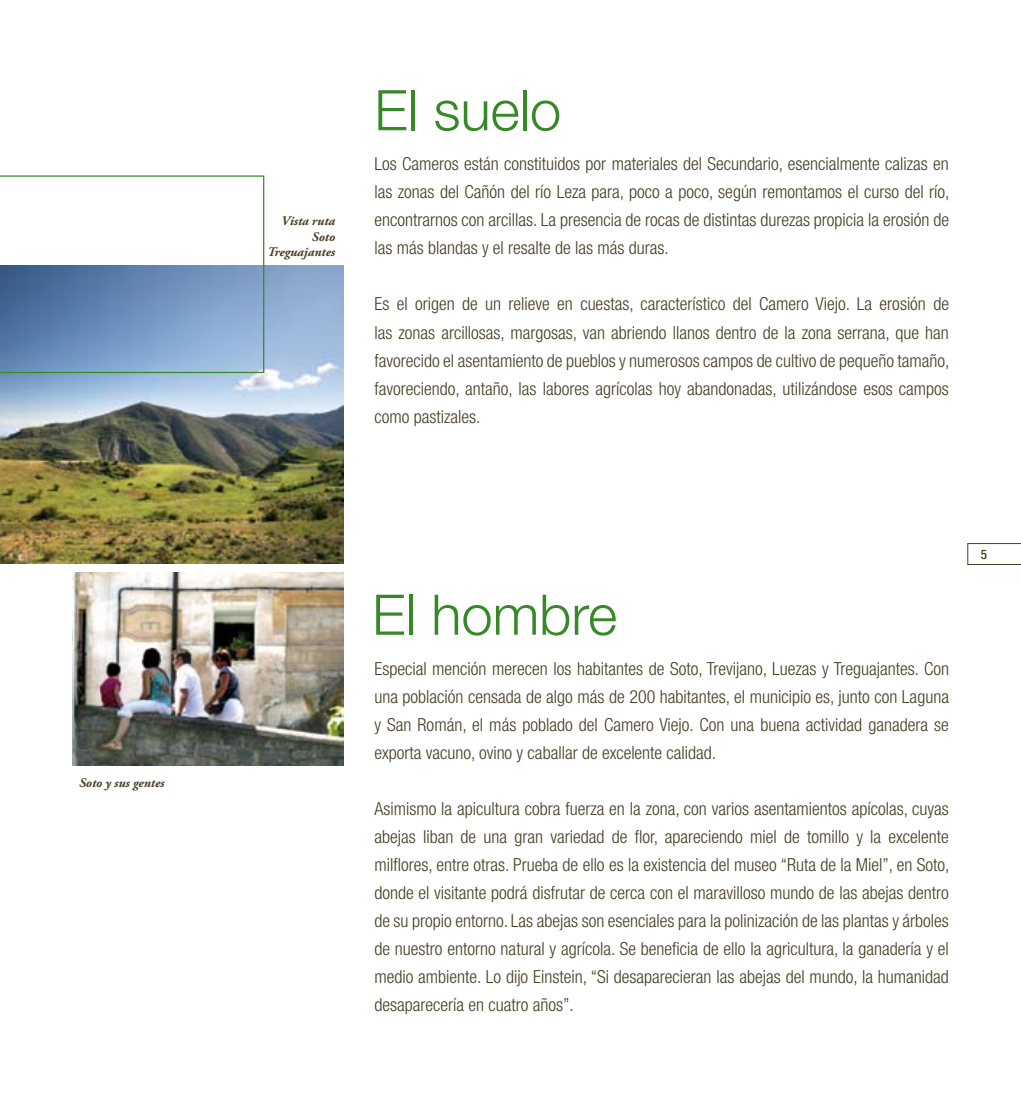
<style>
.page{position:relative;width:1021px;height:1106px;background:#fff}
.page>*{position:absolute;margin:0;border:0;box-sizing:border-box;transform-origin:0 0}
.t1{font:300 56px "Helvetica Neue";color:#378826}
.t2{font:300 condensed 18px/28px "Helvetica Neue";color:#473d25;text-align:justify}
.t3{font:italic 700 13px/15.8px "Adobe Garamond Pro";color:#473d25;text-align:right}
.t4{font:500 condensed 13px "Helvetica Neue";color:#473d25}
</style>
<div class="page">
<img style="left:72px;top:572px;width:272px;height:193px">
<svg style="left:967px;top:543px;width:53px;height:22px"></svg>
<img style="left:0;top:266px;width:344px;height:297px">
<svg style="left:0;top:175px;width:264px;height:198px"></svg>
<p class="t3" style="left:79px;top:774px;width:87px">Soto y sus gentes</p>
<p class="t3" style="left:267px;top:213px;width:69px">Vista ruta<br>Soto<br>Treguajantes</p>
<h1 class="t1" style="left:374px;top:76px;width:188px">El suelo</h1>
<p class="t2" style="left:374px;top:150px;width:576px">Los Cameros están constituidos por materiales del Secundario, esencialmente calizas en las zonas del Cañón del río Leza para, poco a poco, según remontamos el curso del río, encontrarnos con arcillas. La presencia de rocas de distintas durezas propicia la erosión de las más blandas y el resalte de las más duras.</p>
<p class="t2" style="left:374px;top:290px;width:576px">Es el origen de un relieve en cuestas, característico del Camero Viejo. La erosión de las zonas arcillosas, margosas, van abriendo llanos dentro de la zona serrana, que han favorecido el asentamiento de pueblos y numerosos campos de cultivo de pequeño tamaño, favoreciendo, antaño, las labores agrícolas hoy abandonadas, utilizándose esos campos como pastizales.</p>
<h1 class="t1" style="left:372px;top:580px;width:246px">El hombre</h1>
<p class="t2" style="left:374px;top:654px;width:576px">Especial mención merecen los habitantes de Soto, Trevijano, Luezas y Treguajantes. Con una población censada de algo más de 200 habitantes, el municipio es, junto con Laguna y San Román, el más poblado del Camero Viejo. Con una buena actividad ganadera se exporta vacuno, ovino y caballar de excelente calidad.</p>
<p class="t2" style="left:374px;top:794px;width:576px">Asimismo la apicultura cobra fuerza en la zona, con varios asentamientos apícolas, cuyas abejas liban de una gran variedad de flor, apareciendo miel de tomillo y la excelente milflores, entre otras. Prueba de ello es la existencia del museo “Ruta de la Miel”, en Soto, donde el visitante podrá disfrutar de cerca con el maravilloso mundo de las abejas dentro de su propio entorno. Las abejas son esenciales para la polinización de las plantas y árboles de nuestro entorno natural y agrícola. Se beneficia de ello la agricultura, la ganadería y el medio ambiente. Lo dijo Einstein, “Si desaparecieran las abejas del mundo, la humanidad desaparecería en cuatro años”.</p>
<p class="t4" style="left:980px;top:546px;width:8px">5</p>
</div>
